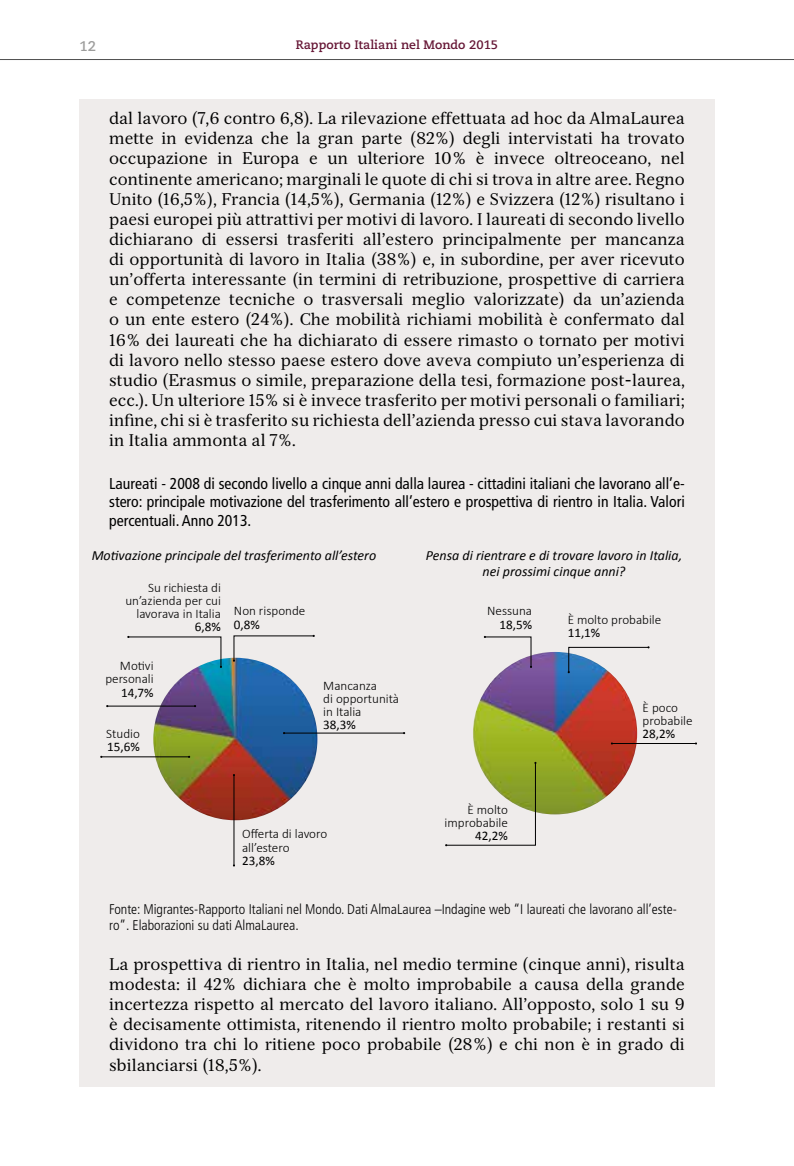
<style>
.page{position:relative;width:794px;height:1166px;background:#fff}
.page>*{position:absolute;margin:0;border:0;box-sizing:border-box;transform-origin:0 0}
.t1{font:16.62px/20.1px "Serif 12 Beta";color:#000;text-align:justify}
.t2{font:condensed 15.75px/18.4px "Frutiger";color:#000;text-align:justify}
.t3{font:300 condensed 14px/15.8px "Frutiger";color:#000}
.t4{font:italic 14px/15.8px "Calibri";color:#000;text-align:center}
.t5{font:700 14px "Caecilia LT Std";color:#9d9d9c}
.t6{font:300 13.12px/13.1px "Calibri";color:#000}
.t7{font:13.12px "Calibri";color:#000}
.t8{font:700 12.25px "Caecilia LT Std";color:#661736}
</style>
<div class="page">
<hr style="left:0;top:59px;width:794px;height:1px;background:#000">
<div style="left:79px;top:99px;width:635px;height:987px;background:#efeceb"></div>
<img style="left:473px;top:652px;width:164px;height:162px">
<svg style="left:484px;top:636px;width:48px;height:32px"></svg>
<svg style="left:567px;top:646px;width:82px;height:27px"></svg>
<hr style="left:612px;top:743px;width:84px;height:1px;background:#000">
<svg style="left:445px;top:762px;width:91px;height:84px"></svg>
<img style="left:153px;top:658px;width:164px;height:162px">
<svg style="left:127px;top:636px;width:95px;height:32px"></svg>
<svg style="left:233px;top:635px;width:82px;height:27px"></svg>
<hr style="left:284px;top:733px;width:120px;height:1px;background:#000">
<hr style="left:234px;top:775px;width:1px;height:90px;background:#000">
<hr style="left:107px;top:706px;width:88px;height:1px;background:#000">
<hr style="left:101px;top:756px;width:88px;height:1px;background:#000">
<p class="t5" style="left:79px;top:38px;width:18px">12</p>
<p class="t8" style="left:296px;top:38px;width:204px">Rapporto Italiani nel Mondo 2015</p>
<p class="t1" style="left:109px;top:108px;width:577px">dal lavoro (7,6 contro 6,8). La rilevazione effettuata ad hoc da AlmaLaurea mette in evidenza che la gran parte (82%) degli intervistati ha trovato occupazione in Europa e un ulteriore 10% è invece oltreoceano, nel continente americano; marginali le quote di chi si trova in altre aree. Regno Unito (16,5%), Francia (14,5%), Germania (12%) e Svizzera (12%) risultano i paesi europei più attrattivi per motivi di lavoro. I laureati di secondo livello dichiarano di essersi trasferiti all’estero principalmente per mancanza di opportunità di lavoro in Italia (38%) e, in subordine, per aver ricevuto un’offerta interessante (in termini di retribuzione, prospettive di carriera e competenze tecniche o trasversali meglio valorizzate) da un’azienda o un ente estero (24%). Che mobilità richiami mobilità è confermato dal 16% dei laureati che ha dichiarato di essere rimasto o tornato per motivi di lavoro nello stesso paese estero dove aveva compiuto un’esperienza di studio (Erasmus o simile, preparazione della tesi, formazione post-laurea, ecc.). Un ulteriore 15% si è invece trasferito per motivi personali o familiari; infine, chi si è trasferito su richiesta dell’azienda presso cui stava lavorando in Italia ammonta al 7%.</p>
<p class="t2" style="left:109px;top:474px;width:577px">Laureati - 2008 di secondo livello a cinque anni dalla laurea - cittadini italiani che lavorano all’e&shy;stero: principale motivazione del trasferimento all’estero e prospettiva di rientro in Italia. Valori percentuali. Anno 2013.</p>
<p class="t4" style="left:92px;top:547px;width:286px">Motivazione principale del trasferimento all’estero</p>
<p class="t4" style="left:426px;top:547px;width:258px">Pensa di rientrare e di trovare lavoro in Italia, nei prossimi cinque anni?</p>
<p class="t6" style="left:125px;top:580px;width:97px;text-align:right">Su richiesta di un’azienda per cui lavorava in Italia</p>
<p class="t7" style="left:195px;top:618px;width:27px">6,8%</p>
<p class="t6" style="left:105px;top:659px;width:50px;text-align:right">Motivi personali</p>
<p class="t7" style="left:121px;top:684px;width:34px">14,7%</p>
<p class="t6" style="left:106px;top:726px;width:35px">Studio</p>
<p class="t7" style="left:107px;top:738px;width:34px">15,6%</p>
<p class="t6" style="left:234px;top:604px;width:73px">Non risponde</p>
<p class="t7" style="left:234px;top:616px;width:27px">0,8%</p>
<p class="t6" style="left:323px;top:678px;width:77px">Mancanza<br>di opportunità in Italia</p>
<p class="t7" style="left:323px;top:716px;width:34px">38,3%</p>
<p class="t6" style="left:242px;top:827px;width:87px">Offerta di lavoro all’estero</p>
<p class="t7" style="left:242px;top:852px;width:34px">23,8%</p>
<p class="t6" style="left:487px;top:604px;width:46px">Nessuna</p>
<p class="t7" style="left:499px;top:616px;width:34px">18,5%</p>
<p class="t6" style="left:444px;top:802px;width:65px;text-align:right">È molto improbabile</p>
<p class="t7" style="left:475px;top:827px;width:34px">42,2%</p>
<p class="t6" style="left:567px;top:612px;width:95px">È molto probabile</p>
<p class="t7" style="left:567px;top:625px;width:34px">11,1%</p>
<p class="t6" style="left:642px;top:700px;width:52px">È poco probabile</p>
<p class="t7" style="left:642px;top:725px;width:34px">28,2%</p>
<p class="t3" style="left:109px;top:901px;width:569px">Fonte: Migrantes-Rapporto Italiani nel Mondo. Dati AlmaLaurea –Indagine web “I laureati che lavorano all’este&shy;ro”. Elaborazioni su dati AlmaLaurea.</p>
<p class="t1" style="left:109px;top:954px;width:577px">La prospettiva di rientro in Italia, nel medio termine (cinque anni), risulta modesta: il 42% dichiara che è molto improbabile a causa della grande incertezza rispetto al mercato del lavoro italiano. All’opposto, solo 1 su 9 è decisamente ottimista, ritenendo il rientro molto probabile; i restanti si dividono tra chi lo ritiene poco probabile (28%) e chi non è in grado di sbilanciarsi (18,5%).</p>
</div>
